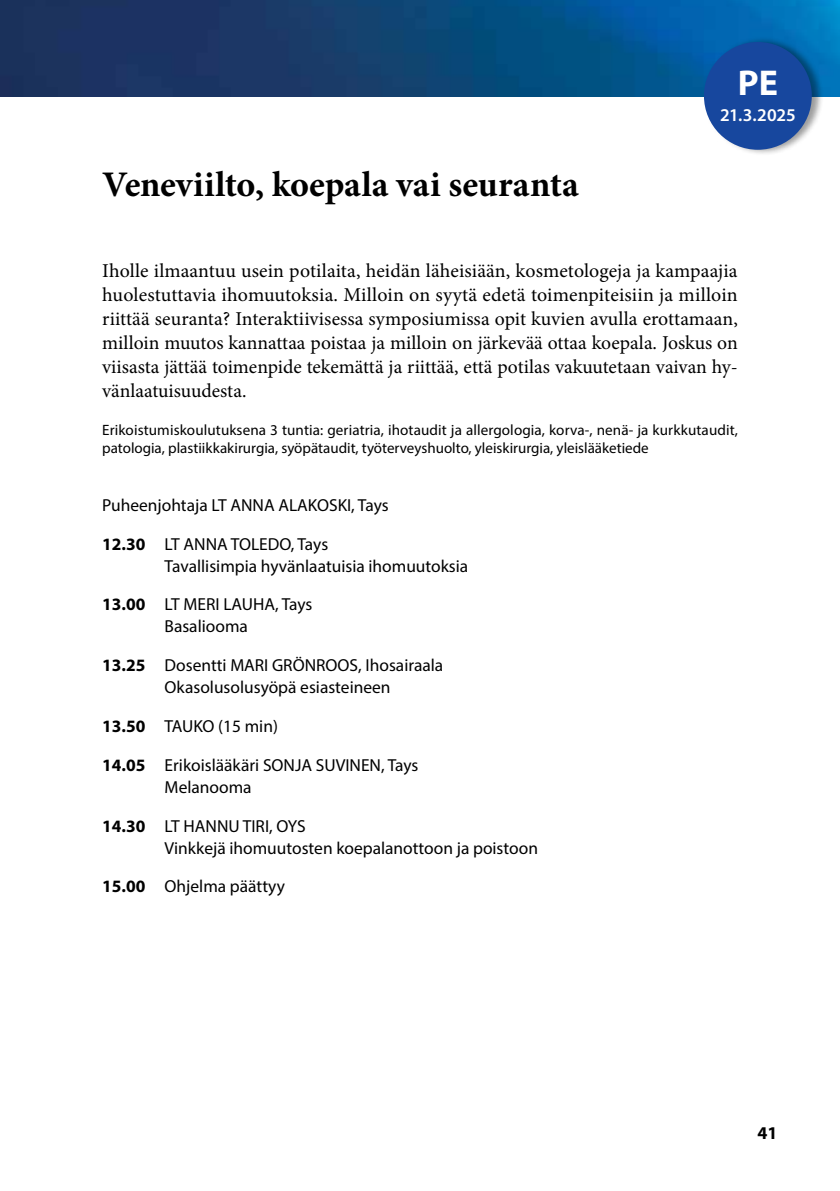
<style>
.page{position:relative;width:840px;height:1191px;background:#fff}
.page>*{position:absolute;margin:0;border:0;box-sizing:border-box;transform-origin:0 0}
.t1{font:700 36px "Minion Pro";color:#000}
.t2{font:700 36px "Myriad Pro";color:#fff}
.t3{font:19.6px/24px "Minion Pro";color:#000;text-align:justify}
.t4{font:600 18px "Myriad Pro";letter-spacing:-.005em;color:#fff}
.t5{font:700 18px "Myriad Pro";color:#000}
.t6{font:17.4px/22px "Myriad Pro";color:#000}
.t7{font:15px/18px "Myriad Pro";letter-spacing:.005em;color:#000}
.s1{font-weight:700}
</style>
<div class="page">
<img style="left:0;top:0;width:839px;height:96px">
<div style="left:703px;top:36px;width:120px;height:120px;background:#000;opacity:.39"></div>
<div style="left:703px;top:42px;width:108px;height:108px;background:#17479e;border-radius:50%"></div>
<h1 class="t1" style="left:102px;top:159px;width:478px">Veneviilto, koepala vai seuranta</h1>
<h1 class="t2" style="left:737px;top:60px;width:42px">PE</h1>
<p class="t4" style="left:719px;top:103px;width:77px">21.3.2025</p>
<p class="t3" style="left:102px;top:259px;width:636px">Iholle ilmaantuu usein potilaita, heidän läheisiään, kosmetologeja ja kampaajia huolestuttavia ihomuutoksia. Milloin on syytä edetä toimenpiteisiin ja milloin riittää seuranta? Interaktiivisessa symposiumissa opit kuvien avulla erottamaan, milloin muutos kannattaa poistaa ja milloin on järkevää ottaa koepala. Joskus on viisasta jättää toimenpide tekemättä ja riittää, että potilas vakuutetaan vaivan hy&shy;vänlaatuisuudesta.</p>
<p class="t7" style="left:102px;top:420px;width:637px">Erikoistumiskoulutuksena 3 tuntia: geriatria, ihotaudit ja allergologia, korva-, nenä- ja kurkkutaudit, patologia, plastiikkakirurgia, syöpätaudit, työterveyshuolto, yleiskirurgia, yleislääketiede</p>
<p class="t6" style="left:102px;top:493px;width:288px">Puheenjohtaja LT ANNA ALAKOSKI, Tays</p>
<p class="t6" style="left:164px;top:532px;width:305px;text-indent:-62px"><span class="s1">12.30</span> LT ANNA TOLEDO, Tays<br>Tavallisimpia hyvänlaatuisia ihomuutoksia</p>
<p class="t6" style="left:102px;top:593px;width:212px;text-align:center"><span class="s1">13.00</span> LT MERI LAUHA, Tays<br>Basaliooma</p>
<p class="t6" style="left:102px;top:654px;width:342px;text-align:center"><span class="s1">13.25</span> Dosentti MARI GRÖNROOS, Ihosairaala<br>Okasolusolusyöpä esiasteineen</p>
<p class="t6" style="left:102px;top:715px;width:177px"><span class="s1">13.50</span> TAUKO (15 min)</p>
<p class="t6" style="left:164px;top:753px;width:255px;text-indent:-62px"><span class="s1">14.05</span> Erikoislääkäri SONJA SUVINEN, Tays<br>Melanooma</p>
<p class="t6" style="left:164px;top:814px;width:375px;text-indent:-62px"><span class="s1">14.30</span> LT HANNU TIRI, OYS<br>Vinkkejä ihomuutosten koepalanottoon ja poistoon</p>
<p class="t6" style="left:102px;top:875px;width:184px"><span class="s1">15.00</span> Ohjelma päättyy</p>
<p class="t5" style="left:757px;top:1121px;width:21px">41</p>
</div>
